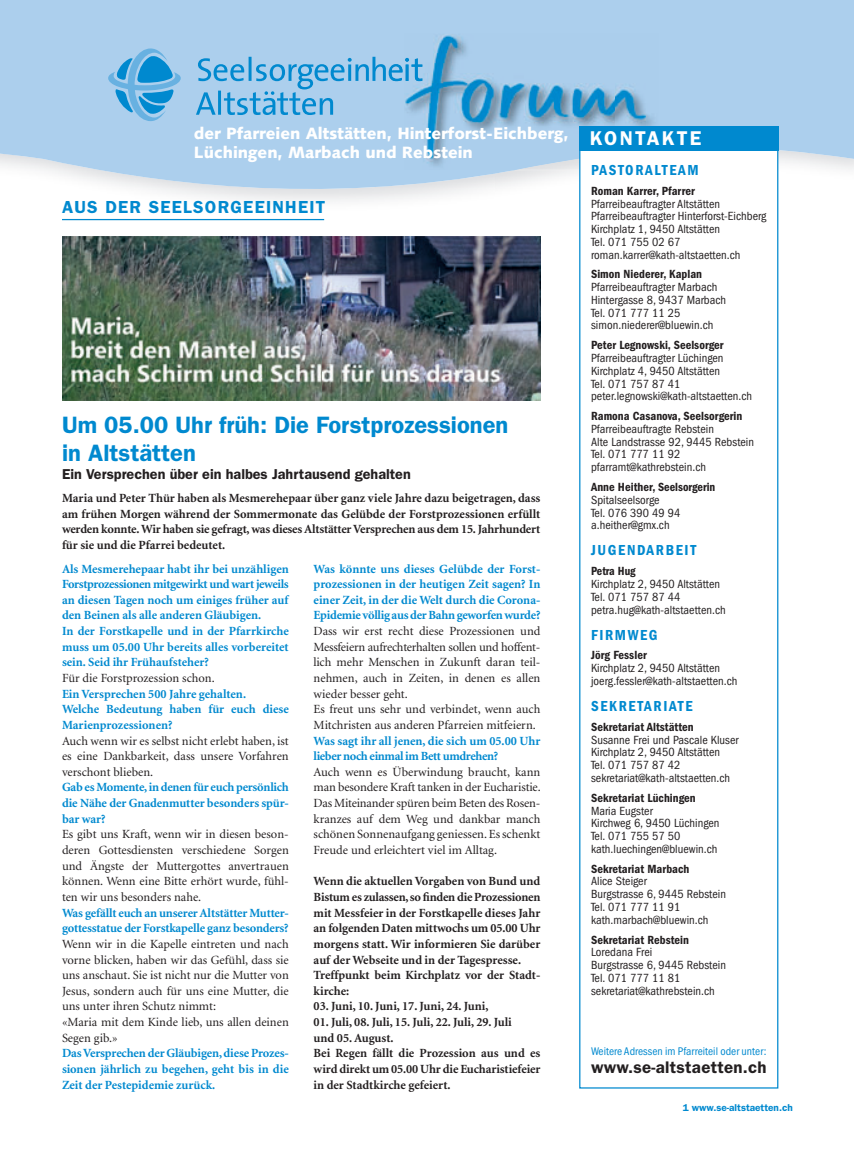
<style>
.page{position:relative;width:854px;height:1156px;background:#fff}
.page>*{position:absolute;margin:0;border:0;box-sizing:border-box;transform-origin:0 0}
.t1{font:600 23.75px/28.5px "Franklin Gothic LT";color:#0089cf}
.t2{font:600 20px "Franklin Gothic LT";letter-spacing:.11em;color:#fff}
.t3{font:600 17.5px "Franklin Gothic LT";letter-spacing:.07em;color:#0089cf}
.t4{font:600 16.88px "Franklin Gothic LT";letter-spacing:.015em;color:#231f20}
.t5{font:900 16.38px/18.8px "Syntax LT";color:#fff}
.t6{font:600 condensed 15px "Franklin Gothic LT";letter-spacing:.11em;color:#0089cf}
.t7{font:600 14.38px "Franklin Gothic LT";color:#231f20}
.t8{font:12.5px/15.6px "Minion LT";color:#231f20;text-align:justify}
.t9{font:700 12.5px/15.6px "Minion LT";color:#0089cf}
.t10{font:700 12.5px/15.6px "Minion LT";color:#231f20}
.t11{font:700 12.5px/15.6px "Minion LT";letter-spacing:-.03em;color:#0089cf}
.t12{font:condensed 12.25px/12.8px "Franklin Gothic LT";letter-spacing:.005em;color:#231f20}
.t13{font:600 condensed 12.25px "Franklin Gothic LT";letter-spacing:.005em;color:#231f20}
.t14{font:600 condensed 12.25px "Franklin Gothic LT";letter-spacing:.005em;color:#231f20;scale:.96 1}
.t15{font:condensed 11.5px "Franklin Gothic LT";letter-spacing:.005em;color:#0089cf}
.t16{font:600 10px "Franklin Gothic LT";color:#0089cf}
</style>
<div class="page">
<svg style="left:0;top:0;width:854px;height:211px;fill:#accfed"></svg>
<svg style="left:108px;top:48px;width:73px;height:73px;background:#6eb5e2"></svg>
<svg style="left:196px;top:57px;width:197px;height:58px;background:#85bfe6"></svg>
<img style="left:516px;top:170px;width:63px;height:1px">
<img style="left:404px;top:170px;width:112px;height:1px">
<div style="left:393px;top:18px;width:283px;height:38px;background:#accfed"></div>
<img style="left:393px;top:56px;width:11px;height:114px">
<img style="left:658px;top:56px;width:18px;height:71px">
<img style="left:393px;top:64px;width:10px;height:17px">
<img style="left:404px;top:34px;width:254px;height:136px">
<img style="left:405px;top:58px;width:4px;height:23px">
<img style="left:411px;top:58px;width:11px;height:23px">
<div style="left:580px;top:127px;width:198px;height:960px;background:#fff"></div>
<div style="left:579px;top:127px;width:199px;height:961px;border:1px solid #0089cf"></div>
<div style="left:579px;top:127px;width:199px;height:24px;background:#0089cf"></div>
<hr style="left:62px;top:219px;width:262px;height:1px;background:#0089cf">
<img style="left:62px;top:236px;width:478px;height:164px">
<h3 class="t5" style="left:194px;top:125px;width:376px">der Pfarreien Altstätten, Hinterforst-Eichberg,<br>Lüchingen, Marbach und Rebstein</h3>
<h3 class="t3" style="left:62px;top:201px;width:265px">AUS DER SEELSORGEEINHEIT</h3>
<h1 class="t1" style="left:62px;top:412px;width:448px">Um 05.00 Uhr früh: Die Forstprozessionen in Altstätten</h1>
<p class="t7" style="left:62px;top:469px;width:350px">Ein Versprechen über ein halbes Jahrtausend gehalten</p>
<p class="t10" style="left:62px;top:491px;width:480px;text-align:justify">Maria und Peter Thür haben als Mesmerehepaar über ganz viele Jahre dazu beigetragen, dass am frühen Morgen während der Sommermonate das Gelübde der Forstprozessionen erfüllt werden konnte. Wir haben sie gefragt, was dieses Altstätter Versprechen aus dem 15. Jahrhundert für sie und die Pfarrei bedeutet.</p>
<p class="t9" style="left:62px;top:561px;width:228px">Als Mesmerehepaar habt ihr bei unzähligen Forstprozessionen mitgewirkt und wart jeweils an diesen Tagen noch um einiges früher auf den Beinen als alle anderen Gläubigen.<br>In der Forstkapelle und in der Pfarrkirche muss um 05.00 Uhr bereits alles vorbereitet sein. Seid ihr Frühaufsteher?</p>
<p class="t8" style="left:62px;top:671px;width:154px">Für die Forstprozession schon.</p>
<p class="t9" style="left:62px;top:686px;width:228px">Ein Versprechen 500 Jahre gehalten.<br>Welche Bedeutung haben für euch diese<br>Marienprozessionen?</p>
<p class="t8" style="left:62px;top:733px;width:228px">Auch wenn wir es selbst nicht erlebt haben, ist es eine Dankbarkeit, dass unsere Vorfahren verschont blieben.</p>
<p class="t9" style="left:62px;top:780px;width:228px;text-align:justify">Gab es Momente, in denen für euch persönlich die Nähe der Gnadenmutter besonders spür&shy;bar war?</p>
<p class="t8" style="left:62px;top:827px;width:228px">Es gibt uns Kraft, wenn wir in diesen beson&shy;deren Gottesdiensten verschiedene Sorgen und Ängste der Muttergottes anvertrauen können. Wenn eine Bitte erhört wurde, fühl&shy;ten wir uns besonders nahe.</p>
<p class="t9" style="left:62px;top:905px;width:228px">Was gefällt euch an unserer Altstätter Mutter&shy;gottesstatue der Forstkapelle ganz besonders?</p>
<p class="t8" style="left:62px;top:936px;width:228px;text-align:left">Wenn wir in die Kapelle eintreten und nach vorne blicken, haben wir das Gefühl, dass sie uns anschaut. Sie ist nicht nur die Mutter von Jesus, sondern auch für uns eine Mutter, die uns unter ihren Schutz nimmt:<br>«Maria mit dem Kinde lieb, uns allen deinen Segen gib.»</p>
<p class="t9" style="left:62px;top:1046px;width:228px;text-align:justify">Das Versprechen der Gläubigen, diese Prozes&shy;sionen jährlich zu begehen, geht bis in die Zeit der Pestepidemie zurück.</p>
<p class="t9" style="left:314px;top:561px;width:228px;text-align:justify">Was könnte uns dieses Gelübde der Forst&shy;prozessionen in der heutigen Zeit sagen? In einer Zeit, in der die Welt durch die Corona-Epidemie völlig aus der Bahn geworfen wurde?</p>
<p class="t8" style="left:314px;top:624px;width:228px;text-align:left">Dass wir erst recht diese Prozessionen und Messfeiern aufrechterhalten sollen und hoffent&shy;lich mehr Menschen in Zukunft daran teil&shy;nehmen, auch in Zeiten, in denen es allen wieder besser geht.<br>Es freut uns sehr und verbindet, wenn auch Mitchristen aus anderen Pfarreien mitfeiern.</p>
<p class="t11" style="left:314px;top:733px;width:228px">Was sagt ihr all jenen, die sich um 05.00 Uhr lieber noch einmal im Bett umdrehen?</p>
<p class="t8" style="left:314px;top:764px;width:229px">Auch wenn es Überwindung braucht, kann man besondere Kraft tanken in der Eucharistie.<br>Das Miteinander spüren beim Beten des Rosen&shy;kranzes auf dem Weg und dankbar manch schönen Sonnenaufgang geniessen. Es schenkt Freude und erleichtert viel im Alltag.</p>
<p class="t10" style="left:314px;top:874px;width:228px">Wenn die aktuellen Vorgaben von Bund und Bistum es zulassen, so finden die Prozessionen mit Messfeier in der Forstkapelle dieses Jahr an folgenden Daten mittwochs um 05.00 Uhr morgens statt. Wir informieren Sie darüber auf der Webseite und in der Tagespresse.<br>Treffpunkt beim Kirchplatz vor der Stadt&shy;kirche:</p>
<p class="t10" style="left:314px;top:999px;width:176px">03. Juni, 10. Juni, 17. Juni, 24. Juni,</p>
<p class="t10" style="left:314px;top:1014px;width:228px">01. Juli, 08. Juli, 15. Juli, 22. Juli, 29. Juli<br>und 05. August.<br>Bei Regen fällt die Prozession aus und es wird direkt um 05.00 Uhr die Eucharistiefeier in der Stadtkirche gefeiert.</p>
<h2 class="t2" style="left:590px;top:132px;width:113px">KONTAKTE</h2>
<p class="t6" style="left:591px;top:164px;width:109px">PASTORALTEAM</p>
<p class="t13" style="left:591px;top:186px;width:105px">Roman Karrer, Pfarrer</p>
<p class="t12" style="left:591px;top:198px;width:177px">Pfarreibeauftragter Altstätten Pfarreibeauftragter Hinterforst-Eichberg Kirchplatz 1, 9450 Altstätten<br>Tel. 071 755 02 67 roman.karrer@kath-altstaetten.ch</p>
<p class="t13" style="left:591px;top:270px;width:113px">Simon Niederer, Kaplan</p>
<p class="t12" style="left:591px;top:281px;width:137px">Pfarreibeauftragter Marbach<br>Hintergasse 8, 9437 Marbach<br>Tel. 071 777 11 25 simon.niederer@bluewin.ch</p>
<p class="t13" style="left:591px;top:341px;width:134px">Peter Legnowski, Seelsorger</p>
<p class="t12" style="left:591px;top:352px;width:163px">Pfarreibeauftragter Lüchingen<br>Kirchplatz 4, 9450 Altstätten<br>Tel. 071 757 87 41 peter.legnowski@kath-altstaetten.ch</p>
<p class="t13" style="left:591px;top:411px;width:153px">Ramona Casanova, Seelsorgerin</p>
<p class="t12" style="left:591px;top:423px;width:165px">Pfarreibeauftragte Rebstein<br>Alte Landstrasse 92, 9445 Rebstein<br>Tel. 071 777 11 92 pfarramt@kathrebstein.ch</p>
<p class="t13" style="left:591px;top:482px;width:126px">Anne Heither, Seelsorgerin</p>
<p class="t12" style="left:591px;top:494px;width:91px">Spitalseelsorge<br>Tel. 076 390 49 94 a.heither@gmx.ch</p>
<p class="t6" style="left:591px;top:545px;width:107px">JUGENDARBEIT</p>
<p class="t14" style="left:591px;top:566px;width:48px">Petra Hug</p>
<p class="t12" style="left:591px;top:578px;width:136px">Kirchplatz 2, 9450 Altstätten<br>Tel. 071 757 87 44 petra.hug@kath-altstaetten.ch</p>
<p class="t6" style="left:591px;top:629px;width:68px">FIRMWEG</p>
<p class="t13" style="left:591px;top:651px;width:57px">Jörg Fessler</p>
<p class="t12" style="left:591px;top:662px;width:148px">Kirchplatz 2, 9450 Altstätten joerg.fessler@kath-altstaetten.ch</p>
<p class="t6" style="left:591px;top:700px;width:103px">SEKRETARIATE</p>
<p class="t13" style="left:591px;top:722px;width:104px">Sekretariat Altstätten</p>
<p class="t12" style="left:591px;top:734px;width:149px">Susanne Frei und Pascale Kluser<br>Kirchplatz 2, 9450 Altstätten<br>Tel. 071 757 87 42 sekretariat@kath-altstaetten.ch</p>
<p class="t13" style="left:591px;top:793px;width:106px">Sekretariat Lüchingen</p>
<p class="t12" style="left:591px;top:804px;width:130px">Maria Eugster<br>Kirchweg 6, 9450 Lüchingen<br>Tel. 071 755 57 50 kath.luechingen@bluewin.ch</p>
<p class="t13" style="left:591px;top:864px;width:100px">Sekretariat Marbach</p>
<p class="t12" style="left:591px;top:875px;width:136px">Alice Steiger<br>Burgstrasse 6, 9445 Rebstein<br>Tel. 071 777 11 91 kath.marbach@bluewin.ch</p>
<p class="t13" style="left:591px;top:934px;width:99px">Sekretariat Rebstein</p>
<p class="t12" style="left:591px;top:946px;width:136px">Loredana Frei<br>Burgstrasse 6, 9445 Rebstein<br>Tel. 071 777 11 81 sekretariat@kathrebstein.ch</p>
<p class="t15" style="left:591px;top:1047px;width:177px">Weitere Adressen im Pfarreiteil oder unter:</p>
<h3 class="t4" style="left:591px;top:1060px;width:177px">www.se-altstaetten.ch</h3>
<p class="t16" style="left:683px;top:1104px;width:111px">1 www.se-altstaetten.ch</p>
</div>
